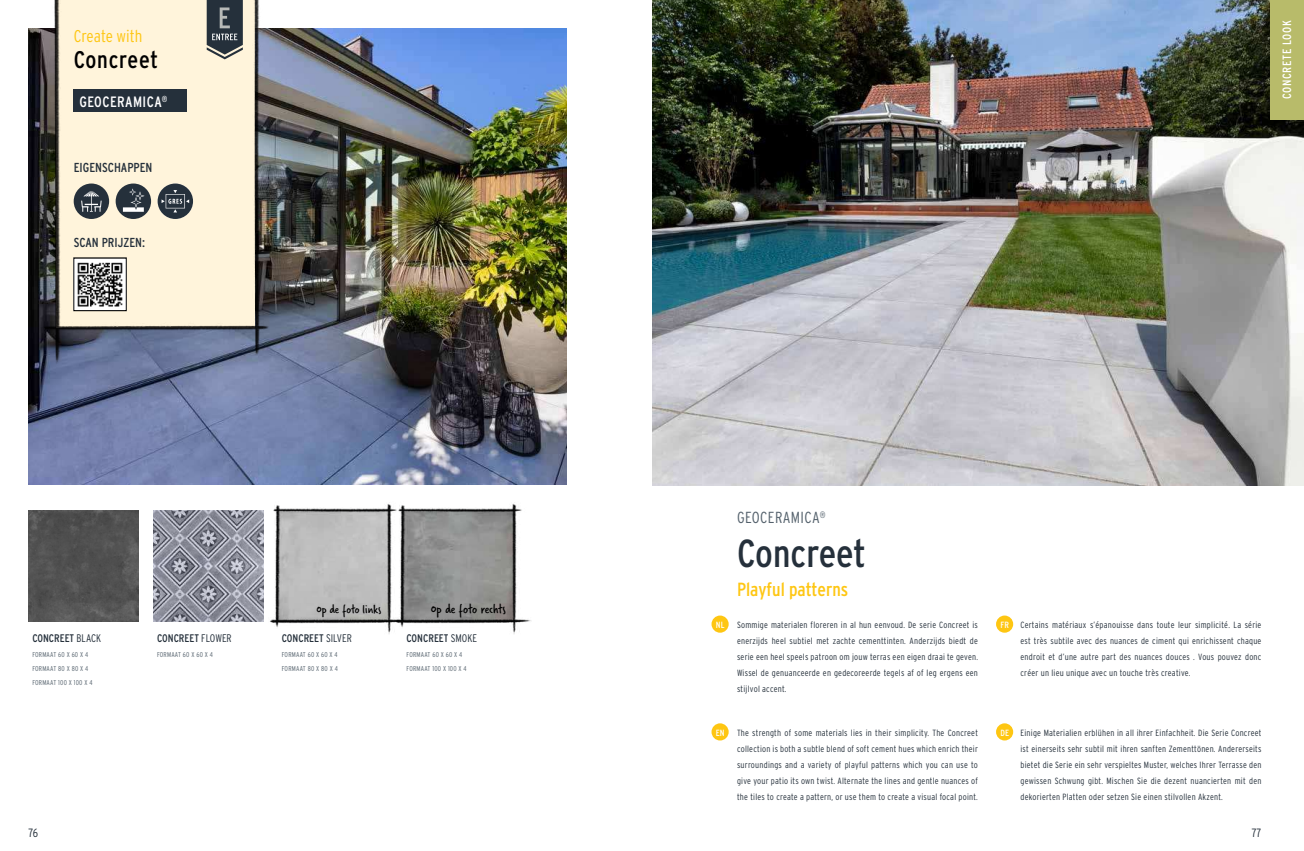
<style>
.page{position:relative;width:1304px;height:851px;background:#fff}
.page>*{position:absolute;margin:0;border:0;box-sizing:border-box;transform-origin:0 0}
.t1{font:39px "Interstate Condensed";color:#25303b}
.t2{font:24px "Interstate Condensed";letter-spacing:.03em;color:#000}
.t3{font:19px "Interstate Condensed";color:#fec612}
.t4{font:300 17px "Interstate Condensed";color:#fec612}
.t5{font:300 16px "Interstate Condensed";letter-spacing:.025em;color:#54616c}
.t6{font:15px "Interstate Condensed";letter-spacing:.03em;color:#fff}
.t7{font:14px "Verveine";letter-spacing:-.005em;color:#000}
.t8{font:13px "Interstate Condensed";color:#25303b}
.t9{font:13px "Verveine";color:#000}
.t10{font:12px "Interstate Condensed";letter-spacing:.05em;color:#fff}
.t11{font:300 12px "Interstate Condensed";color:#25303b}
.t12{font:11px "Interstate Condensed";color:#25303b}
.t13{font:300 9px/16px "Interstate Condensed";letter-spacing:.025em;color:#25303b;text-align:justify}
.t14{font:9px "Interstate Condensed";color:#fff}
.t15{font:300 7px/14.2px "Interstate Condensed";letter-spacing:.03em;color:#54616c}
.s1{font-weight:300}
</style>
<div class="page">
<img style="left:652px;top:0;width:652px;height:485px">
<img style="left:28px;top:28px;width:539px;height:456px">
<img style="left:28px;top:510px;width:111px;height:111px">
<img style="left:153px;top:510px;width:111px;height:111px">
<img style="left:406px;top:503px;width:125px;height:131px">
<img style="left:270px;top:503px;width:136px;height:131px">
<div style="left:711px;top:723px;width:18px;height:17px;background:#fec612;border-radius:50%"></div>
<div style="left:711px;top:615px;width:18px;height:17px;background:#fec612;border-radius:50%"></div>
<div style="left:996px;top:723px;width:17px;height:17px;background:#fec612;border-radius:50%"></div>
<div style="left:996px;top:615px;width:17px;height:17px;background:#fec612;border-radius:50%"></div>
<img style="left:28px;top:0;width:283px;height:369px">
<div style="left:74px;top:89px;width:113px;height:23px;background:#25303b"></div>
<div style="left:158px;top:183px;width:35px;height:36px;background:#25303b;border-radius:50%"></div>
<svg style="left:162px;top:190px;width:27px;height:22px"></svg>
<div style="left:116px;top:183px;width:35px;height:36px;background:#25303b;border-radius:50%"></div>
<svg style="left:123px;top:188px;width:22px;height:24px"></svg>
<div style="left:74px;top:183px;width:35px;height:36px;background:#25303b;border-radius:50%"></div>
<svg style="left:81px;top:191px;width:21px;height:21px"></svg>
<svg style="left:207px;top:0;width:36px;height:59px;background:#4e555b"></svg>
<div style="left:1271px;top:0;width:33px;height:120px;background:#b8bb6a"></div>
<img style="left:76px;top:260px;width:48px;height:49px">
<h3 class="t4" style="left:74px;top:27px;width:70px">Create with</h3>
<h2 class="t2" style="left:74px;top:47px;width:86px">Concreet</h2>
<h3 class="t6" style="left:79px;top:94px;width:90px">GEOCERAMICA<sup>®</sup></h3>
<h3 class="t8" style="left:74px;top:160px;width:80px">EIGENSCHAPPEN</h3>
<h3 class="t8" style="left:74px;top:235px;width:73px">SCAN PRIJZEN:</h3>
<h3 class="t10" style="left:1281px;top:99px;width:80px;rotate:-90deg">CONCRETE LOOK</h3>
<h3 class="t5" style="left:737px;top:509px;width:90px">GEOCERAMICA<sup>®</sup></h3>
<p class="t12" style="left:32px;top:632px;width:70px">CONCREET <span class="s1">BLACK</span></p>
<p class="t15" style="left:32px;top:647px;width:62px">FORMAAT 60 X 60 X 4<br>FORMAAT 80 X 80 X 4<br>FORMAAT 100 X 100 X 4</p>
<p class="t12" style="left:157px;top:632px;width:76px">CONCREET <span class="s1">FLOWER</span></p>
<p class="t15" style="left:157px;top:647px;width:57px">FORMAAT 60 X 60 X 4</p>
<h3 class="t9" style="left:316px;top:604px;width:66px">Op de foto links</h3>
<p class="t12" style="left:282px;top:632px;width:72px">CONCREET <span class="s1">SILVER</span></p>
<p class="t15" style="left:282px;top:647px;width:57px">FORMAAT 60 X 60 X 4<br>FORMAAT 80 X 80 X 4</p>
<h3 class="t7" style="left:431px;top:603px;width:77px">Op de foto rechts</h3>
<p class="t12" style="left:407px;top:632px;width:72px">CONCREET <span class="s1">SMOKE</span></p>
<p class="t15" style="left:407px;top:647px;width:62px">FORMAAT 60 X 60 X 4<br>FORMAAT 100 X 100 X 4</p>
<p class="t14" style="left:716px;top:620px;width:10px">NL</p>
<h1 class="t1" style="left:737px;top:533px;width:131px">Concreet</h1>
<h3 class="t3" style="left:737px;top:579px;width:113px">Playful patterns</h3>
<p class="t13" style="left:737px;top:617px;width:242px">Sommige materialen floreren in al hun eenvoud. De serie Concreet is enerzijds heel subtiel met zachte cementtinten. Anderzijds biedt de serie een heel speels patroon om jouw terras een eigen draai te geven.<br>Wissel de genuanceerde en gedecoreerde tegels af of leg ergens een stijlvol accent.</p>
<p class="t14" style="left:716px;top:728px;width:10px">EN</p>
<p class="t13" style="left:737px;top:725px;width:242px">The strength of some materials lies in their simplicity. The Concreet collection is both a subtle blend of soft cement hues which enrich their surroundings and a variety of playful patterns which you can use to give your patio its own twist. Alternate the lines and gentle nuances of the tiles to create a pattern, or use them to create a visual focal point.</p>
<p class="t14" style="left:1000px;top:620px;width:10px">FR</p>
<p class="t13" style="left:1020px;top:617px;width:242px">Certains matériaux s’épanouisse dans toute leur simplicité. La série est très subtile avec des nuances de ciment qui enrichissent chaque endroit et d’une autre part des nuances douces . Vous pouvez donc créer un lieu unique avec un touche très creative.</p>
<p class="t14" style="left:1000px;top:728px;width:10px">DE</p>
<p class="t13" style="left:1020px;top:725px;width:242px">Einige Materialien erblühen in all ihrer Einfachheit. Die Serie Concreet ist einerseits sehr subtil mit ihren sanften Zementtönen. Andererseits bietet die Serie ein sehr verspieltes Muster, welches Ihrer Terrasse den gewissen Schwung gibt. Mischen Sie die dezent nuancierten mit den dekorierten Platten oder setzen Sie einen stilvollen Akzent.</p>
<h3 class="t11" style="left:28px;top:825px;width:11px">76</h3>
<h3 class="t11" style="left:1252px;top:825px;width:11px">77</h3>
</div>
